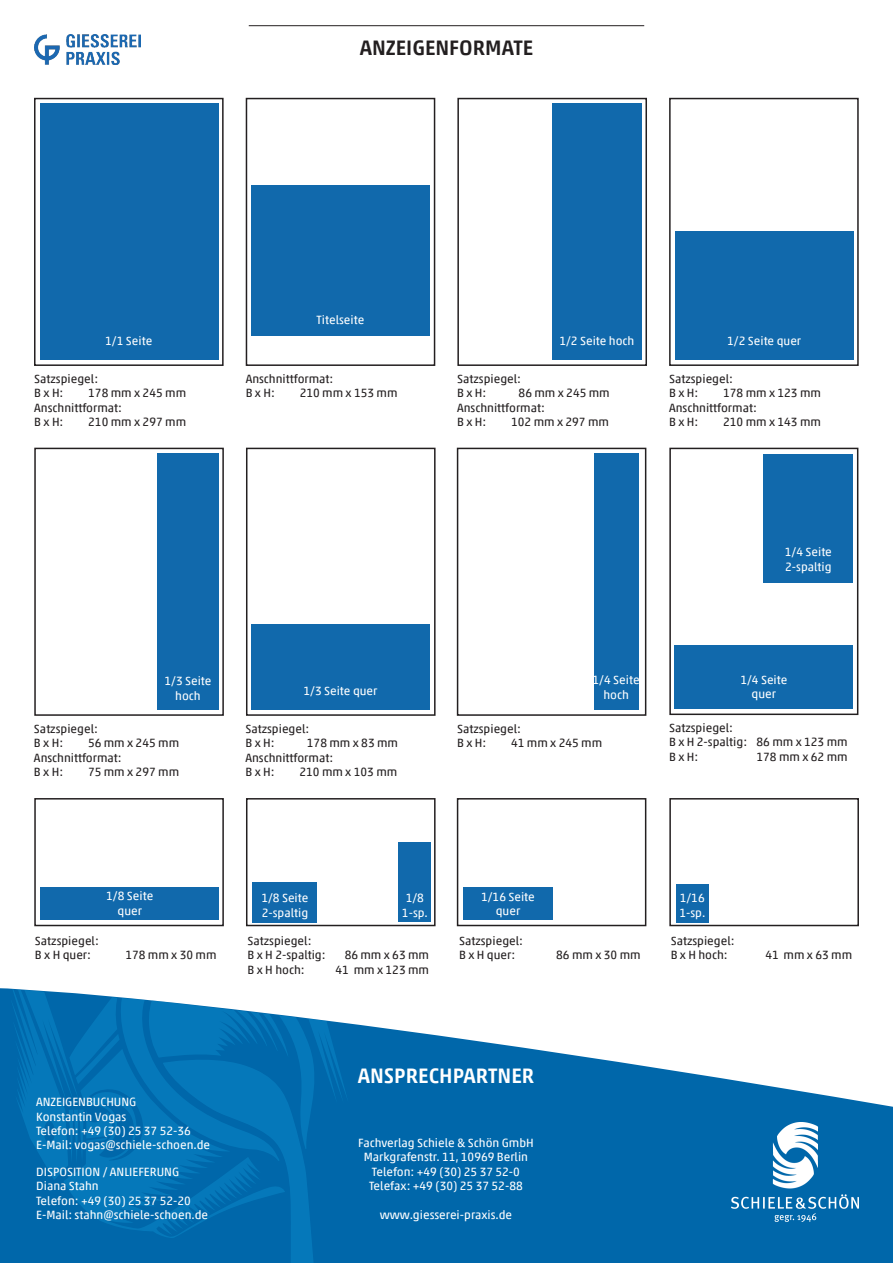
<style>
.page{position:relative;width:893px;height:1263px;background:#fff}
.page>*{position:absolute;margin:0;border:0;box-sizing:border-box;transform-origin:0 0}
.t1{font:500 21px "Akko Pro";color:#231f20}
.t2{font:500 21px "Akko Pro";color:#fff}
.t3{font:12px/14.4px "Akko Pro";color:#231f20}
.t4{font:12px/14.4px "Akko Pro";color:#fff;text-align:center}
.s1{font-style:inherit}
</style>
<div class="page">
<hr style="left:249px;top:25px;width:395px;height:1px;background:#231f20">
<div style="left:34px;top:98px;width:190px;height:268px;border:2px solid #231f20"></div>
<div style="left:246px;top:98px;width:189px;height:268px;border:2px solid #231f20"></div>
<div style="left:457px;top:98px;width:190px;height:268px;border:2px solid #231f20"></div>
<div style="left:669px;top:98px;width:190px;height:268px;border:2px solid #231f20"></div>
<div style="left:34px;top:448px;width:190px;height:268px;border:2px solid #231f20"></div>
<div style="left:246px;top:448px;width:190px;height:268px;border:2px solid #231f20"></div>
<div style="left:40px;top:103px;width:179px;height:256px;background:#1169ac"></div>
<div style="left:251px;top:186px;width:179px;height:150px;background:#1169ac"></div>
<div style="left:552px;top:104px;width:90px;height:256px;background:#1169ac"></div>
<div style="left:675px;top:232px;width:179px;height:128px;background:#1169ac"></div>
<div style="left:157px;top:453px;width:62px;height:257px;background:#1169ac"></div>
<div style="left:251px;top:625px;width:179px;height:85px;background:#1169ac"></div>
<div style="left:457px;top:448px;width:189px;height:268px;border:2px solid #231f20"></div>
<div style="left:594px;top:453px;width:45px;height:257px;background:#1169ac"></div>
<div style="left:764px;top:454px;width:89px;height:128px;background:#1169ac"></div>
<div style="left:669px;top:448px;width:189px;height:267px;border:2px solid #231f20"></div>
<div style="left:675px;top:645px;width:178px;height:64px;background:#1169ac"></div>
<div style="left:457px;top:798px;width:189px;height:128px;border:2px solid #231f20"></div>
<div style="left:40px;top:887px;width:179px;height:32px;background:#1169ac"></div>
<div style="left:253px;top:882px;width:64px;height:40px;background:#1169ac"></div>
<div style="left:399px;top:843px;width:32px;height:79px;background:#1169ac"></div>
<div style="left:669px;top:798px;width:190px;height:128px;border:2px solid #231f20"></div>
<div style="left:34px;top:798px;width:190px;height:128px;border:2px solid #231f20"></div>
<div style="left:246px;top:798px;width:190px;height:128px;border:2px solid #231f20"></div>
<div style="left:463px;top:887px;width:90px;height:32px;background:#1169ac"></div>
<div style="left:676px;top:884px;width:32px;height:38px;background:#1169ac"></div>
<img style="left:34px;top:34px;width:106px;height:30px">
<svg style="left:0;top:988px;width:893px;height:275px;fill:#0067aa"></svg>
<svg style="left:7px;top:988px;width:342px;height:275px"></svg>
<img style="left:731px;top:1122px;width:128px;height:99px">
<h1 class="t1" style="left:360px;top:35px;width:175px">ANZEIGENFORMATE</h1>
<p class="t4" style="left:317px;top:313px;width:49px">Titelseite</p>
<p class="t4" style="left:105px;top:333px;width:49px">1/1 Seite</p>
<p class="t4" style="left:559px;top:333px;width:77px">1/2 Seite hoch</p>
<p class="t4" style="left:727px;top:333px;width:76px">1/2 Seite quer</p>
<p class="t3" style="left:34px;top:371px;width:65px">Satzspiegel:<br>B x H:</p>
<p class="t3" style="left:34px;top:386px;width:153px;text-indent:54px">178 mm x 245 mm<br>Anschnittformat:<br>B x H:</p>
<p class="t3" style="left:88px;top:414px;width:99px">210 mm x 297 mm</p>
<p class="t3" style="left:246px;top:371px;width:89px">Anschnittformat:<br>B x H:</p>
<p class="t3" style="left:300px;top:386px;width:99px">210 mm x 153 mm</p>
<p class="t3" style="left:457px;top:371px;width:65px">Satzspiegel:<br>B x H:</p>
<p class="t3" style="left:457px;top:386px;width:154px;text-indent:62px">86 mm x 245 mm<br>Anschnittformat:<br>B x H:</p>
<p class="t3" style="left:511px;top:414px;width:99px">102 mm x 297 mm</p>
<p class="t3" style="left:669px;top:371px;width:65px">Satzspiegel:<br>B x H:</p>
<p class="t3" style="left:669px;top:386px;width:153px;text-indent:54px">178 mm x 123 mm<br>Anschnittformat:<br>B x H:</p>
<p class="t3" style="left:723px;top:414px;width:99px">210 mm x 143 mm</p>
<p class="t4" style="left:785px;top:545px;width:49px;text-align:left">1/4 Seite<br>2-spaltig</p>
<p class="t4" style="left:164px;top:674px;width:49px">1/3 Seite hoch</p>
<p class="t4" style="left:303px;top:683px;width:76px">1/3 Seite quer</p>
<p class="t3" style="left:34px;top:721px;width:65px">Satzspiegel:<br>B x H:</p>
<p class="t3" style="left:34px;top:735px;width:147px;text-indent:54px">56 mm x 245 mm<br>Anschnittformat:<br>B x H:</p>
<p class="t3" style="left:88px;top:764px;width:93px">75 mm x 297 mm</p>
<p class="t3" style="left:245px;top:721px;width:65px">Satzspiegel:<br>B x H:</p>
<p class="t3" style="left:245px;top:735px;width:154px;text-indent:62px">178 mm x 83 mm<br>Anschnittformat:<br>B x H:</p>
<p class="t3" style="left:299px;top:764px;width:99px">210 mm x 103 mm</p>
<p class="t4" style="left:593px;top:673px;width:49px">1/4 Seite hoch</p>
<p class="t3" style="left:457px;top:721px;width:65px">Satzspiegel:<br>B x H:</p>
<p class="t3" style="left:511px;top:735px;width:93px">41 mm x 245 mm</p>
<p class="t4" style="left:740px;top:672px;width:49px">1/4 Seite quer</p>
<p class="t3" style="left:669px;top:720px;width:180px">Satzspiegel:<br>B x H 2-spaltig: 86 mm x 123 mm<br>B x H:</p>
<p class="t3" style="left:756px;top:749px;width:93px">178 mm x 62 mm</p>
<p class="t3" style="left:35px;top:933px;width:65px">Satzspiegel:<br>B x H quer:</p>
<p class="t4" style="left:106px;top:889px;width:49px">1/8 Seite quer</p>
<p class="t3" style="left:125px;top:948px;width:93px">178 mm x 30 mm</p>
<p class="t4" style="left:261px;top:891px;width:49px;text-align:left">1/8 Seite<br>2-spaltig</p>
<p class="t4" style="left:402px;top:891px;width:27px">1/8<br>1-sp.</p>
<p class="t4" style="left:481px;top:889px;width:55px">1/16 Seite quer</p>
<p class="t4" style="left:679px;top:891px;width:27px;text-align:left">1/16<br>1-sp.</p>
<p class="t3" style="left:248px;top:933px;width:79px">Satzspiegel:<br>B x H 2-spaltig:</p>
<p class="t3" style="left:345px;top:948px;width:86px">86 mm x 63 mm</p>
<p class="t3" style="left:459px;top:933px;width:65px">Satzspiegel:<br>B x H quer:</p>
<p class="t3" style="left:556px;top:948px;width:86px">86 mm x 30 mm</p>
<p class="t3" style="left:671px;top:933px;width:65px">Satzspiegel:<br>B x H hoch:</p>
<p class="t3" style="left:765px;top:948px;width:88px">41 mm x 63 mm</p>
<p class="t3" style="left:248px;top:962px;width:59px">B x H hoch:</p>
<p class="t3" style="left:336px;top:962px;width:95px">41 mm x 123 mm</p>
<p class="t4" style="left:36px;top:1094px;width:102px">ANZEIGENBUCHUNG</p>
<p class="t4" style="left:36px;top:1109px;width:176px;text-align:left"><span class="s1">Konstantin Vogas<br></span>Telefon: +49 (30) 25 37 52-<span class="s1">36<br></span>E-Mail: <span class="s1">vogas</span>@schiele-schoen.de</p>
<p class="t4" style="left:36px;top:1164px;width:174px;text-align:left">DISPOSITION / ANLIEFERUNG<br>Diana Stahn<br>Telefon: +49 (30) 25 37 52-20<br>E-Mail: stahn@schiele-schoen.de</p>
<h1 class="t2" style="left:358px;top:1062px;width:178px">ANSPRECHPARTNER</h1>
<p class="t4" style="left:358px;top:1135px;width:177px">Fachverlag Schiele &amp; Schön GmbH<br>Markgrafenstr. 11, 10969 Berlin<br>Telefon: +49 (30) 25 37 52-0<br>Telefax: +49 (30) 25 37 52-88</p>
<p class="t4" style="left:380px;top:1207px;width:134px">www.giesserei-praxis.de</p>
</div>
